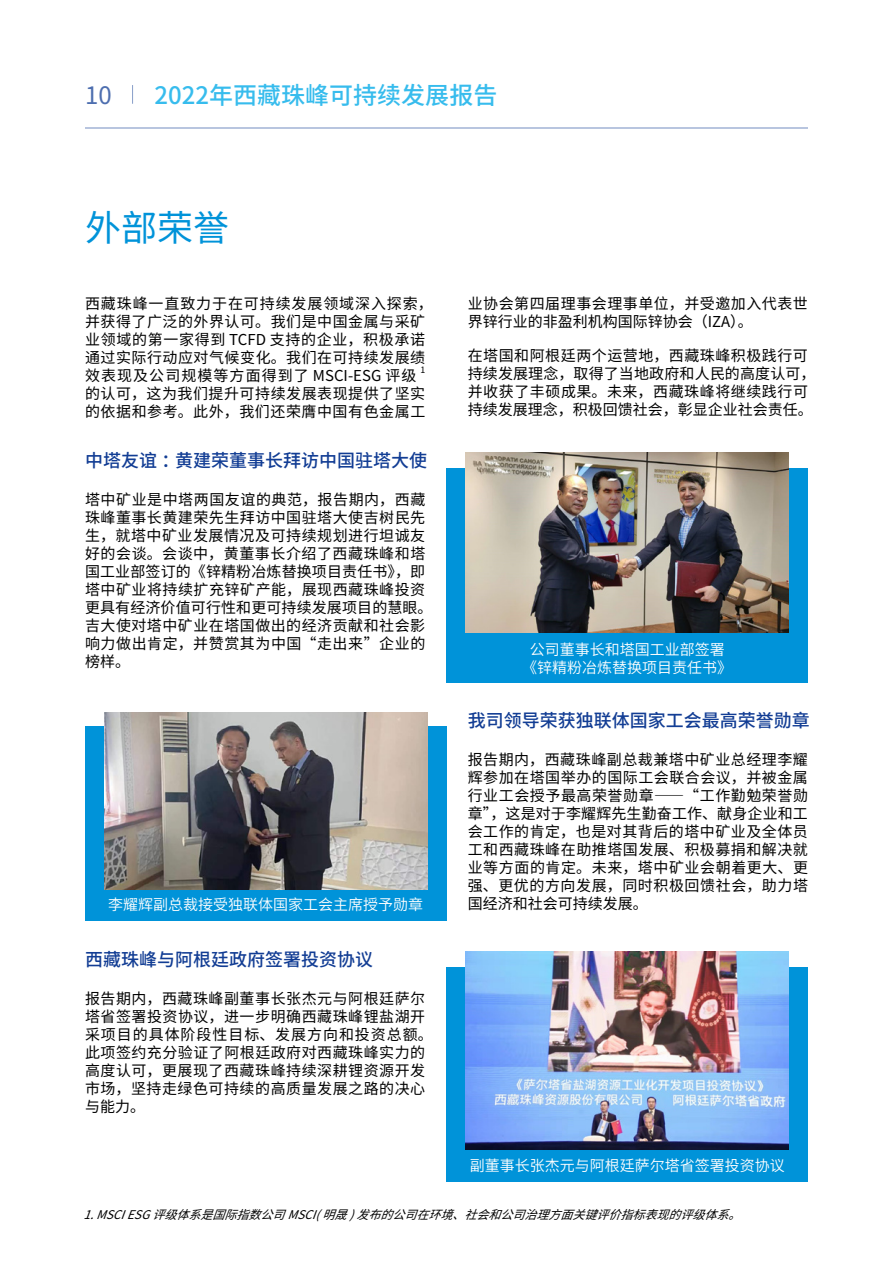
<style>
.page{position:relative;width:893px;height:1263px;background:#fff}
.page>*{position:absolute;margin:0;border:0;box-sizing:border-box;transform-origin:0 0}
.t1{font:36px "Noto Sans Hans";color:#0093d9}
.t2{font:500 24px "Noto Sans Hans";color:#37bced}
.t3{font:24px "Noto Sans Hans";color:#4d6eaf}
.t4{font:500 18px "Noto Sans Hans";color:#123d94}
.t5{font:15px/18px "Noto Sans Hans";letter-spacing:.035em;color:#000}
.t6{font:600 15px/18px "Noto Sans Hans";color:#fff;text-align:center}
.t7{font:italic 12px "Noto Sans Hans";color:#000}
.t8{font:8.7px "Noto Sans Hans";color:#000}
</style>
<div class="page">
<svg style="left:132px;top:85px;width:1px;height:19px"></svg>
<hr style="left:85px;top:128px;width:723px;height:1px;background:#b8c5df">
<div style="left:446px;top:468px;width:362px;height:214px;background:#0093d9"></div>
<img style="left:466px;top:453px;width:323px;height:180px">
<div style="left:85px;top:726px;width:361px;height:195px;background:#0093d9"></div>
<img style="left:104px;top:712px;width:323px;height:177px">
<div style="left:446px;top:967px;width:362px;height:214px;background:#0093d9"></div>
<img style="left:466px;top:951px;width:323px;height:199px">
<h2 class="t3" style="left:85px;top:82px;width:28px">10</h2>
<h2 class="t2" style="left:155px;top:82px;width:344px">2022年西藏珠峰可持续发展报告</h2>
<h1 class="t1" style="left:85px;top:208px;width:145px">外部荣誉</h1>
<p class="t5" style="left:85px;top:294px;width:349px">西藏珠峰一直致力于在可持续发展领域深入探索，并获得了广泛的外界认可。我们是中国金属与采矿业领域的第一家得到 TCFD 支持的企业，积极承诺通过实际行动应对气候变化。我们在可持续发展绩效表现及公司规模等方面得到了 MSCI-ESG 评级</p>
<p class="t8" style="left:420px;top:365px;width:6px">1</p>
<p class="t5" style="left:85px;top:384px;width:342px">的认可，这为我们提升可持续发展表现提供了坚实的依据和参考。此外，我们还荣膺中国有色金属工</p>
<p class="t4" style="left:85px;top:450px;width:343px">中塔友谊：黄建荣董事长拜访中国驻塔大使</p>
<p class="t5" style="left:85px;top:491px;width:349px">塔中矿业是中塔两国友谊的典范，报告期内，西藏珠峰董事长黄建荣先生拜访中国驻塔大使吉树民先生，就塔中矿业发展情况及可持续规划进行坦诚友好的会谈。会谈中，黄董事长介绍了西藏珠峰和塔国工业部签订的《锌精粉冶炼替换项目责任书》，即塔中矿业将持续扩充锌矿产能，展现西藏珠峰投资更具有经济价值可行性和更可持续发展项目的慧眼。吉大使对塔中矿业在塔国做出的经济贡献和社会影响力做出肯定，并赞赏其为中国“走出来”企业的榜样。</p>
<p class="t6" style="left:108px;top:896px;width:316px">李耀辉副总裁接受独联体国家工会主席授予勋章</p>
<p class="t4" style="left:85px;top:949px;width:289px">西藏珠峰与阿根廷政府签署投资协议</p>
<p class="t5" style="left:85px;top:990px;width:349px">报告期内，西藏珠峰副董事长张杰元与阿根廷萨尔塔省签署投资协议，进一步明确西藏珠峰锂盐湖开采项目的具体阶段性目标、发展方向和投资总额。此项签约充分验证了阿根廷政府对西藏珠峰实力的高度认可，更展现了西藏珠峰持续深耕锂资源开发市场，坚持走绿色可持续的高质量发展之路的决心与能力。</p>
<p class="t5" style="left:468px;top:294px;width:342px">业协会第四届理事会理事单位，并受邀加入代表世界锌行业的非盈利机构国际锌协会（IZA）。</p>
<p class="t5" style="left:468px;top:347px;width:349px">在塔国和阿根廷两个运营地，西藏珠峰积极践行可持续发展理念，取得了当地政府和人民的高度认可，并收获了丰硕成果。未来，西藏珠峰将继续践行可持续发展理念，积极回馈社会，彰显企业社会责任。</p>
<p class="t6" style="left:522px;top:641px;width:211px">公司董事长和塔国工业部签署《锌精粉冶炼替换项目责任书》</p>
<p class="t4" style="left:468px;top:710px;width:344px">我司领导荣获独联体国家工会最高荣誉勋章</p>
<p class="t5" style="left:468px;top:751px;width:342px;text-align:justify">报告期内，西藏珠峰副总裁兼塔中矿业总经理李耀辉参加在塔国举办的国际工会联合会议，并被金属行业工会授予最高荣誉勋章——“工作勤勉荣誉勋章”，这是对于李耀辉先生勤奋工作、献身企业和工会工作的肯定，也是对其背后的塔中矿业及全体员工和西藏珠峰在助推塔国发展、积极募捐和解决就业等方面的肯定。未来，塔中矿业会朝着更大、更强、更优的方向发展，同时积极回馈社会，助力塔国经济和社会可持续发展。</p>
<p class="t6" style="left:470px;top:1156px;width:317px">副董事长张杰元与阿根廷萨尔塔省签署投资协议</p>
<p class="t7" style="left:83px;top:1208px;width:671px">1.MSCIESG 评级体系是国际指数公司 MSCI( 明晟 ) 发布的公司在环境、社会和公司治理方面关键评价指标表现的评级体系。</p>
</div>
